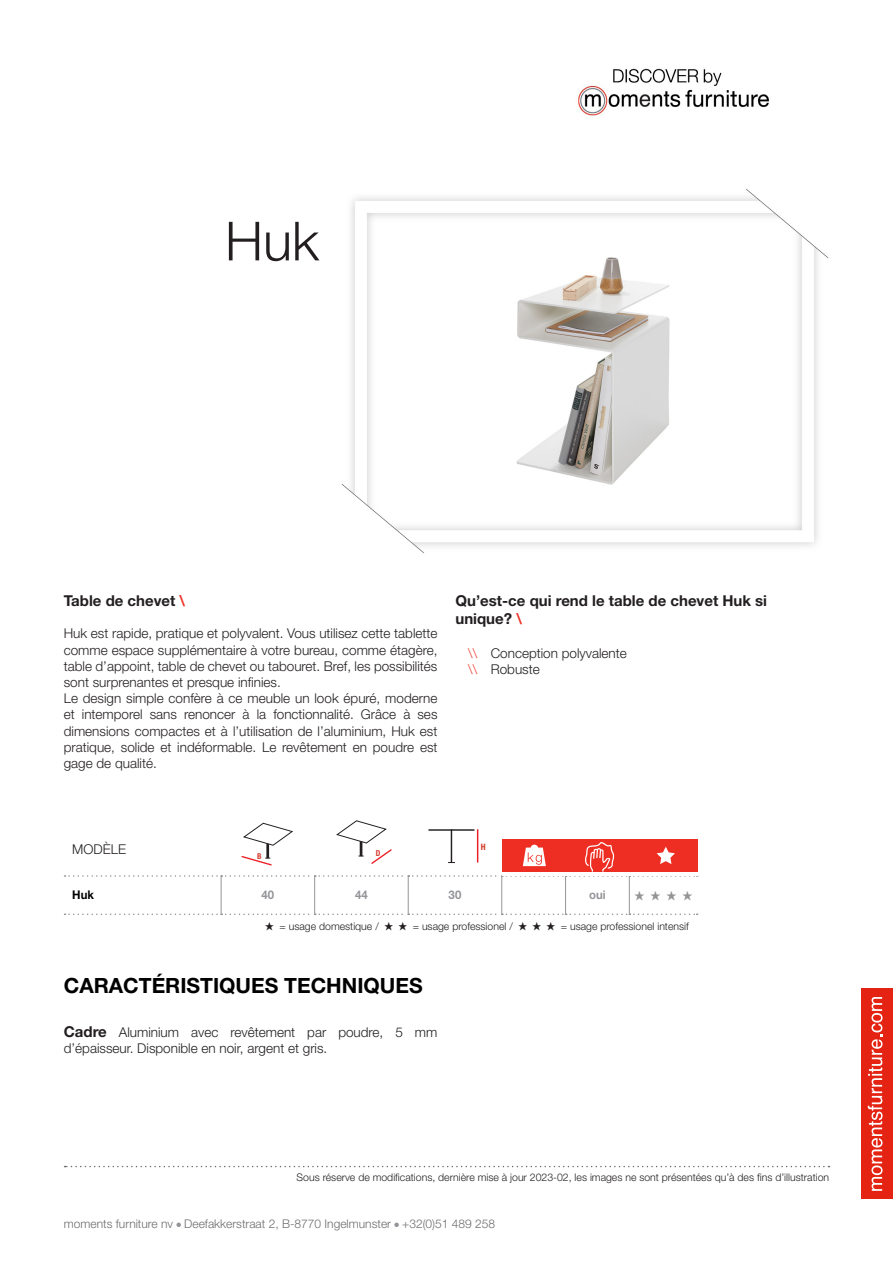
<style>
.page{position:relative;width:893px;height:1263px;background:#fff}
.page>*{position:absolute;margin:0;border:0;box-sizing:border-box;transform-origin:0 0}
.t1{font:300 54px "Helvetica Neue LT Std";color:#231f20}
.Titel{font:700 21px "Helvetica Neue LT Std";color:#000}
.gewone_tekst{font:700 15px "Helvetica Neue LT Std";color:#231f20}
.Basis_9pt{font:300 13.5px/16.2px "Helvetica Neue LT Std";color:#231f20;text-align:justify}
.gewone_tekst-2{font:300 13.5px/16.2px "Helvetica Neue LT Std";color:#231f20}
.t2{font:300 12px "Helvetica Neue LT Std";color:#6c6d70}
.t3{font:700 12px "Helvetica Neue LT Std";color:#939598;scale:.95 1}
.t4{font:700 12px "Helvetica Neue LT Std";color:#000;scale:.95 1}
.t5{font:300 10.5px "Helvetica Neue LT Std";color:#231f20}
.t6{font:700 condensed 8.7px "Helvetica Neue LT Std";color:#d3382a}
.t7{font:700 condensed 8.1px "Helvetica Neue LT Std";color:#d3382a}
.s1{color:#ee2e22}
.s2{font-weight:700;font-size:15px}
</style>
<div class="page">
<svg style="left:176px;top:1222px;width:5px;height:5px"></svg>
<svg style="left:394px;top:1222px;width:5px;height:5px"></svg>
<div style="left:861px;top:989px;width:32px;height:210px;background:#e42313"></div>
<svg style="left:868px;top:997px;width:14px;height:194px"></svg>
<svg style="left:65px;top:1166px;width:764px;height:1px"></svg>
<img style="left:576px;top:68px;width:193px;height:48px">
<img style="left:341px;top:189px;width:488px;height:364px">
<svg style="left:65px;top:913px;width:633px;height:2px"></svg>
<hr style="left:501px;top:877px;width:1px;height:36px;background:#939598">
<hr style="left:565px;top:877px;width:1px;height:36px;background:#939598">
<hr style="left:629px;top:877px;width:1px;height:36px;background:#939598">
<hr style="left:221px;top:877px;width:1px;height:36px;background:#939598">
<hr style="left:314px;top:877px;width:1px;height:36px;background:#939598">
<hr style="left:408px;top:877px;width:1px;height:36px;background:#939598">
<svg style="left:65px;top:820px;width:633px;height:57px"></svg>
<h1 class="t1" style="left:225px;top:208px;width:96px">Huk</h1>
<p class="gewone_tekst" style="left:64px;top:591px;width:123px">Table de chevet <span class="s1">\</span></p>
<p class="Basis_9pt" style="left:64px;top:625px;width:375px">Huk est rapide, pratique et polyvalent. Vous utilisez cette tablette comme espace supplémentaire à votre bureau, comme étagère, table d’appoint, table de chevet ou tabouret. Bref, les possibilités sont surprenantes et presque infinies.</p>
<p class="Basis_9pt" style="left:64px;top:690px;width:375px">Le design simple confère à ce meuble un look épuré, moderne et intemporel sans renoncer à la fonctionnalité. Grâce à ses dimensions compactes et à l’utilisation de l’aluminium, Huk est pratique, solide et indéformable. Le revêtement en poudre est gage de qualité.</p>
<p class="gewone_tekst" style="left:455px;top:591px;width:313px">Qu’est-ce qui rend le table de chevet Huk si</p>
<p class="gewone_tekst" style="left:455px;top:609px;width:68px">unique? <span class="s1">\</span></p>
<p class="Basis_9pt" style="left:468px;top:645px;width:160px"><span class="s1">\\</span> Conception polyvalente</p>
<p class="Basis_9pt" style="left:468px;top:661px;width:73px"><span class="s1">\\</span> Robuste</p>
<p class="Basis_9pt" style="left:72px;top:841px;width:55px">MODÈLE</p>
<p class="t7" style="left:257px;top:851px;width:6px">B</p>
<p class="t7" style="left:376px;top:848px;width:6px">D</p>
<p class="t6" style="left:481px;top:841px;width:6px">H</p>
<p class="t4" style="left:72px;top:888px;width:24px">Huk</p>
<p class="t3" style="left:262px;top:888px;width:15px">40</p>
<p class="t3" style="left:355px;top:888px;width:15px">44</p>
<p class="t3" style="left:449px;top:888px;width:15px">30</p>
<p class="t3" style="left:589px;top:888px;width:19px">oui</p>
<p class="t5" style="left:280px;top:920px;width:101px">= usage domestique /</p>
<p class="t5" style="left:413px;top:920px;width:102px">= usage professionel /</p>
<p class="t5" style="left:561px;top:920px;width:130px">= usage professionel intensif</p>
<p class="Titel" style="left:64px;top:972px;width:360px">CARACTÉRISTIQUES TECHNIQUES</p>
<p class="gewone_tekst-2" style="left:64px;top:1023px;width:375px"><span class="s2">Cadre</span> Aluminium avec revêtement par poudre, 5 mm d’épaisseur. Disponible en noir, argent et gris.</p>
<p class="t5" style="left:297px;top:1170px;width:534px">Sous réserve de modifications, dernière mise à jour 2023-02, les images ne sont présentées qu’à des fins d’illustration</p>
<p class="t2" style="left:64px;top:1216px;width:433px">moments furniture nv Deefakkerstraat 2, B-8770 Ingelmunster +32(0)51 489 258</p>
</div>
